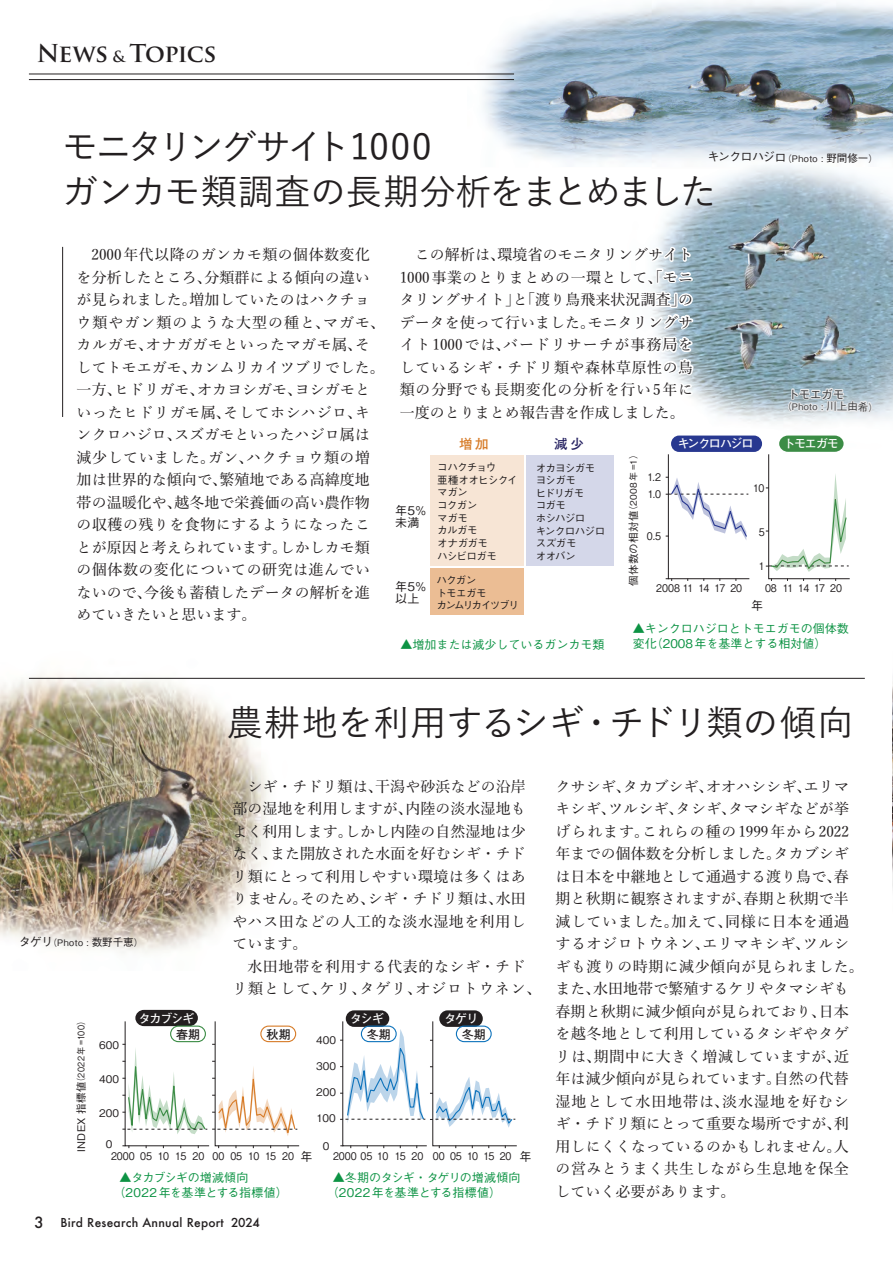
<style>
.page{position:relative;width:893px;height:1263px;background:#fff}
.page>*{position:absolute;margin:0;border:0;box-sizing:border-box;transform-origin:0 0}
.t1{font:500 36px/45px "Yu Go";letter-spacing:-.06em;color:#231f20}
.t2{font:500 36px "Yu Go";color:#231f20}
.t3{font:700 24px "Trajan Pro";letter-spacing:-.03em;color:#231f20}
.t4{font:500 15px/22.5px "Yu Min";letter-spacing:.005em;color:#231f20}
.t5{font:700 13.5px "Futo Go B101 Pro";color:#d77c29}
.t6{font:700 13.5px "Futo Go B101 Pro";color:#252161}
.t7{font:500 12px/15px "Gothic BBB Pro";color:#0d9344}
.t8{font:500 12px "Futura";letter-spacing:.02em;color:#231f20}
.t9{font:700 12px "Futo Go B101 Pro";letter-spacing:-.09em;color:#fff}
.t10{font:500 12px/12px "Gothic BBB Pro";letter-spacing:.025em;color:#231f20}
.t11{font:700 12px "Futo Go B101 Pro";letter-spacing:.005em;color:#231f20}
.t12{font:700 12px "Futo Go B101 Pro";letter-spacing:-.115em;color:#fff}
.t13{font:500 12px "Gothic BBB Pro";letter-spacing:-.065em;color:#3e3e3f}
.t14{font:500 10.5px/12.6px "Gothic BBB Pro";letter-spacing:-.05em;color:#231f20}
.t15{font:500 10.5px "Gothic BBB Pro";letter-spacing:-.01em;color:#231f20;scale:.9 1}
.t16{font:500 10.5px/12px "Gothic BBB Pro";letter-spacing:-.01em;color:#231f20}
.t17{font:500 10.5px/16.6px "Gothic BBB Pro";letter-spacing:-.05em;color:#231f20;scale:.9 1}
.t18{font:500 10.5px "Gothic BBB Pro";letter-spacing:-.155em;color:#231f20}
.t19{font:500 9px "Gothic BBB Pro";letter-spacing:.04em;color:#231f20}
.t20{font:500 9px "Gothic BBB Pro";letter-spacing:.04em;color:#231f20;scale:.9 1}
.t21{font:500 9px "Gothic BBB Pro";letter-spacing:.04em;color:#3e3e3f}
.s1{font-size:15px}
.s2{font-size:12px}
.s3{font-size:10.5px}
.s4{font-family:"Koz Go Pr 6 N";font-weight:400}
</style>
<div class="page">
<img style="left:664px;top:183px;width:228px;height:269px">
<div style="left:430px;top:568px;width:94px;height:47px;background:#ebbd94"></div>
<div style="left:346px;top:1010px;width:43px;height:17px;background:#231f20;border-radius:8px"></div>
<div style="left:439px;top:1010px;width:44px;height:17px;background:#231f20;border-radius:8px"></div>
<img style="left:892px;top:681px;width:1px;height:208px">
<div style="left:671px;top:436px;width:91px;height:16px;background:#283890;border-radius:8px"></div>
<svg style="left:766px;top:436px;width:84px;height:145px"></svg>
<svg style="left:122px;top:1010px;width:178px;height:138px"></svg>
<svg style="left:340px;top:1021px;width:177px;height:127px"></svg>
<img style="left:0;top:675px;width:317px;height:278px">
<img style="left:467px;top:2px;width:425px;height:181px">
<hr style="left:29px;top:74px;width:485px;height:1px;background:#231f20">
<hr style="left:29px;top:79px;width:485px;height:1px;background:#231f20">
<hr style="left:29px;top:678px;width:836px;height:1px;background:#231f20">
<svg style="left:430px;top:226px;width:320px;height:355px"></svg>
<hr style="left:62px;top:247px;width:1px;height:170px;background:#231f20">
<svg style="left:786px;top:386px;width:88px;height:29px;background:#c6d1d8"></svg>
<h2 class="t3" style="left:37px;top:38px;width:181px">News <span class="s1">&amp;</span> Topics</h2>
<h1 class="t1" style="left:62px;top:120px;width:656px">モニタリングサイト1000<br>ガンカモ類調査の長期分析をまとめました</h1>
<p class="t19" style="left:707px;top:151px;width:172px"><span class="s2">キンクロハジロ</span>（Photo : <span class="s3">野間修一</span>）</p>
<p class="t4" style="left:77px;top:242px;width:310px">　2000年代以降のガンカモ類の個体数変化を分析したところ、分類群による傾向の違いが見られました。増加していたのはハクチョウ類やガン類のような大型の種と、マガモ、カルガモ、オナガガモといったマガモ属、そしてトモエガモ、カンムリカイツブリでした。一方、ヒドリガモ、オカヨシガモ、ヨシガモといったヒドリガモ属、そしてホシハジロ、キンクロハジロ、スズガモといったハジロ属は減少していました。ガン、ハクチョウ類の増加は世界的な傾向で、繁殖地である高緯度地帯の温暖化や、越冬地で栄養価の高い農作物の収穫の残りを食物にするようになったことが原因と考えられています。しかしカモ類の個体数の変化についての研究は進んでいないので、今後も蓄積したデータの解析を進めていきたいと思います。</p>
<p class="t4" style="left:400px;top:242px;width:295px;text-align:justify">　この解析は、環境省のモニタリングサイト1000事業のとりまとめの一環として、「モニタリングサイト」と「渡り鳥飛来状況調査」のデータを使って行いました。モニタリングサイト1000では、バードリサーチが事務局をしているシギ・チドリ類や森林草原性の鳥類の分野でも長期変化の分析を行い5年に一度のとりまとめ報告書を作成しました。</p>
<p class="t7" style="left:400px;top:635px;width:205px"><span class="s4">▲</span>増加または減少しているガンカモ類</p>
<p class="t13" style="left:787px;top:385px;width:59px">トモエガモ</p>
<p class="t21" style="left:783px;top:400px;width:96px">（Photo : <span class="s3">川上由希</span>）</p>
<p class="t12" style="left:678px;top:434px;width:77px">キンクロハジロ</p>
<p class="t5" style="left:459px;top:433px;width:31px">増加</p>
<p class="t6" style="left:554px;top:433px;width:31px">減少</p>
<p class="t9" style="left:784px;top:434px;width:57px">トモエガモ</p>
<p class="t19" style="left:626px;top:586px;width:137px;rotate:-90deg"><span class="s3">個体数の相対値</span>（2008 年=1）</p>
<p class="t14" style="left:437px;top:459px;width:61px">コハクチョウ</p>
<p class="t14" style="left:437px;top:497px;width:61px">コクガン<br>マガモ<br>カルガモ<br>オナガガモハシビロガモ</p>
<p class="t14" style="left:536px;top:460px;width:71px">オカヨシガモヨシガモ<br>ヒドリガモ<br>コガモ<br>ホシハジロ<br>キンクロハジロスズガモ<br>オオバン</p>
<p class="t17" style="left:647px;top:468px;width:17px">1.2<br>1.0</p>
<p class="t14" style="left:437px;top:472px;width:82px">亜種オオヒシクイ</p>
<p class="t17" style="left:753px;top:479px;width:14px">10</p>
<p class="t14" style="left:437px;top:485px;width:32px">マガン</p>
<p class="t10" style="left:395px;top:503px;width:33px">年5％未満</p>
<p class="t17" style="left:759px;top:522px;width:8px">5</p>
<p class="t17" style="left:647px;top:526px;width:17px">0.5</p>
<p class="t17" style="left:759px;top:557px;width:8px">1</p>
<p class="t14" style="left:436px;top:572px;width:52px;line-height:13px">ハクガントモエガモ</p>
<p class="t18" style="left:436px;top:596px;width:84px">カンムリカイツブリ</p>
<p class="t10" style="left:395px;top:579px;width:33px">年5％以上</p>
<p class="t17" style="left:765px;top:579px;width:87px">08 11 14 17 20</p>
<p class="t15" style="left:656px;top:580px;width:97px">2008 11 14 17 20</p>
<p class="t10" style="left:751px;top:598px;width:13px">年</p>
<p class="t7" style="left:633px;top:619px;width:217px"><span class="s4">▲</span>キンクロハジロとトモエガモの個体数変化（2008年を基準とする相対値）</p>
<h1 class="t2" style="left:227px;top:689px;width:628px">農耕地を利用するシギ・チドリ類の傾向</h1>
<p class="t4" style="left:232px;top:773px;width:311px">　シギ・チドリ類は、干潟や砂浜などの沿岸部の湿地を利用しますが、内陸の淡水湿地もよく利用します。しかし内陸の自然湿地は少なく、また開放された水面を好むシギ・チドリ類にとって利用しやすい環境は多くはありません。そのため、シギ・チドリ類は、水田やハス田などの人工的な淡水湿地を利用しています。<br>　水田地帯を利用する代表的なシギ・チドリ類として、ケリ、タゲリ、オジロトウネン、</p>
<p class="t4" style="left:556px;top:773px;width:310px">クサシギ、タカブシギ、オオハシシギ、エリマキシギ、ツルシギ、タシギ、タマシギなどが挙げられます。これらの種の1999年から2022年までの個体数を分析しました。タカブシギは日本を中継地として通過する渡り鳥で、春期と秋期に観察されますが、春期と秋期で半減していました。加えて、同様に日本を通過するオジロトウネン、エリマキシギ、ツルシギも渡りの時期に減少傾向が見られました。また、水田地帯で繁殖するケリやタマシギも春期と秋期に減少傾向が見られており、日本を越冬地として利用しているタシギやタゲリは、期間中に大きく増減していますが、近年は減少傾向が見られています。自然の代替湿地として水田地帯は、淡水湿地を好むシギ・チドリ類にとって重要な場所ですが、利用しにくくなっているのかもしれません。人の営みとうまく共生しながら生息地を保全していく必要があります。</p>
<p class="t19" style="left:19px;top:935px;width:125px"><span class="s2">タゲリ</span>（Photo : <span class="s3">数野千恵</span>）</p>
<p class="t9" style="left:139px;top:1008px;width:57px">タカブシギ</p>
<p class="t9" style="left:350px;top:1009px;width:36px">タシギ</p>
<p class="t9" style="left:444px;top:1009px;width:36px">タゲリ</p>
<p class="t14" style="left:316px;top:1032px;width:21px">400</p>
<p class="t14" style="left:316px;top:1059px;width:21px">300</p>
<p class="t14" style="left:316px;top:1085px;width:21px">200</p>
<p class="t14" style="left:317px;top:1111px;width:21px">100</p>
<p class="t14" style="left:323px;top:1139px;width:8px">0</p>
<p class="t10" style="left:300px;top:1149px;width:13px">年</p>
<p class="t15" style="left:333px;top:1148px;width:222px">2000 05 10 15 20 00 05 10 15 20 <span class="s2">年</span></p>
<p class="t20" style="left:74px;top:1152px;width:152px;rotate:-90deg"><span class="s3">INDEX 指標値</span>（2022年=100）</p>
<p class="t11" style="left:176px;top:1024px;width:26px">春期</p>
<p class="t11" style="left:266px;top:1024px;width:26px">秋期</p>
<p class="t11" style="left:367px;top:1024px;width:26px">冬期</p>
<p class="t11" style="left:462px;top:1024px;width:26px">冬期</p>
<p class="t14" style="left:99px;top:1037px;width:21px">600</p>
<p class="t14" style="left:99px;top:1071px;width:21px">400</p>
<p class="t14" style="left:99px;top:1105px;width:21px">200</p>
<p class="t16" style="left:111px;top:1137px;width:184px;text-indent:-5px">0<br>2000 05 10 15 20 00 05 10 15 20</p>
<p class="t7" style="left:114px;top:1169px;width:176px;text-indent:6px"><span class="s4">▲</span>タカブシギの増減傾向（2022年を基準とする指標値）</p>
<p class="t7" style="left:327px;top:1169px;width:195px;text-indent:6px"><span class="s4">▲</span>冬期のタシギ・タゲリの増減傾向（2022年を基準とする指標値）</p>
<p class="t8" style="left:34px;top:1214px;width:227px"><span class="s1">3</span> Bird Research Annual Report 2024</p>
</div>
